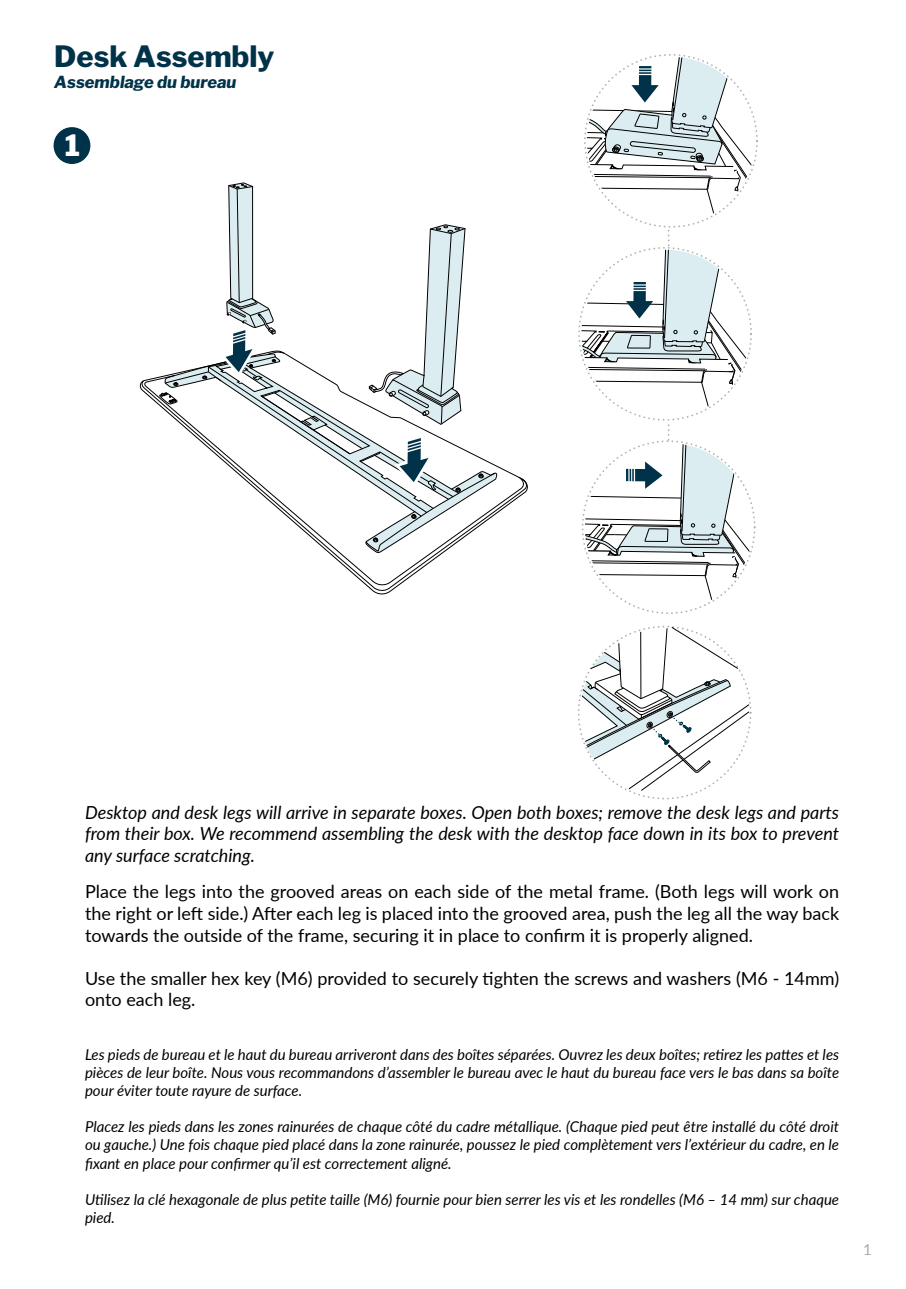
<style>
.page{position:relative;width:906px;height:1289px;background:#fff}
.page>*{position:absolute;margin:0;border:0;box-sizing:border-box;transform-origin:0 0}
.Cover_Title{font:800 29.25px "Libre Franklin";color:#003349}
.Step_Number{font:800 29.25px "Libre Franklin";color:#fff}
.Instruction_Text{font:18px/21.6px "Lato";color:#000;text-align:justify}
.Instruction_Text-2{font:italic 18px/21.6px "Lato";color:#000;text-align:justify}
.Cover_Title-2{font:italic 800 16.5px "Libre Franklin";color:#003349}
.Instruction_Text-3{font:italic 15px/18px "Lato";color:#000;text-align:justify}
.t1{font:15px "Lato";color:#a7a9ac}
</style>
<div class="page">
<div style="left:54px;top:127px;width:36px;height:37px;background:#003349;border-radius:50%"></div>
<svg style="left:141px;top:182px;width:387px;height:410px"></svg>
<svg style="left:587px;top:57px;width:168px;height:162px"></svg>
<svg style="left:581px;top:227px;width:172px;height:384px"></svg>
<svg style="left:580px;top:626px;width:170px;height:165px"></svg>
<p class="Cover_Title" style="left:54px;top:39px;width:222px">Desk Assembly</p>
<p class="Cover_Title-2" style="left:54px;top:72px;width:184px">Assemblage du bureau</p>
<p class="Step_Number" style="left:65px;top:128px;width:17px">1</p>
<p class="Instruction_Text-2" style="left:85px;top:800px;width:755px">Desktop and desk legs will arrive in separate boxes. Open both boxes; remove the desk legs and parts from their box. We recommend assembling the desk with the desktop face down in its box to prevent any surface scratching.</p>
<p class="Instruction_Text" style="left:85px;top:880px;width:755px">Place the legs into the grooved areas on each side of the metal frame. (Both legs will work on the right or left side.) After each leg is placed into the grooved area, push the leg all the way back towards the outside of the frame, securing it in place to confirm it is properly aligned.</p>
<p class="Instruction_Text" style="left:85px;top:966px;width:755px">Use the smaller hex key (M6) provided to securely tighten the screws and washers (M6 - 14mm) onto each leg.</p>
<p class="Instruction_Text-3" style="left:85px;top:1045px;width:755px">Les pieds de bureau et le haut du bureau arriveront dans des boîtes séparées. Ouvrez les deux boîtes; retirez les pattes et les pièces de leur boîte. Nous vous recommandons d’assembler le bureau avec le haut du bureau face vers le bas dans sa boîte pour éviter toute rayure de surface.</p>
<p class="Instruction_Text-3" style="left:85px;top:1117px;width:755px">Placez les pieds dans les zones rainurées de chaque côté du cadre métallique. (Chaque pied peut être installé du côté droit ou gauche.) Une fois chaque pied placé dans la zone rainurée, poussez le pied complètement vers l’extérieur du cadre, en le fixant en place pour confirmer qu’il est correctement aligné.</p>
<p class="Instruction_Text-3" style="left:85px;top:1189px;width:755px">Utilisez la clé hexagonale de plus petite taille (M6) fournie pour bien serrer les vis et les rondelles (M6 – 14 mm) sur chaque pied.</p>
<p class="t1" style="left:863px;top:1238px;width:10px">1</p>
</div>
